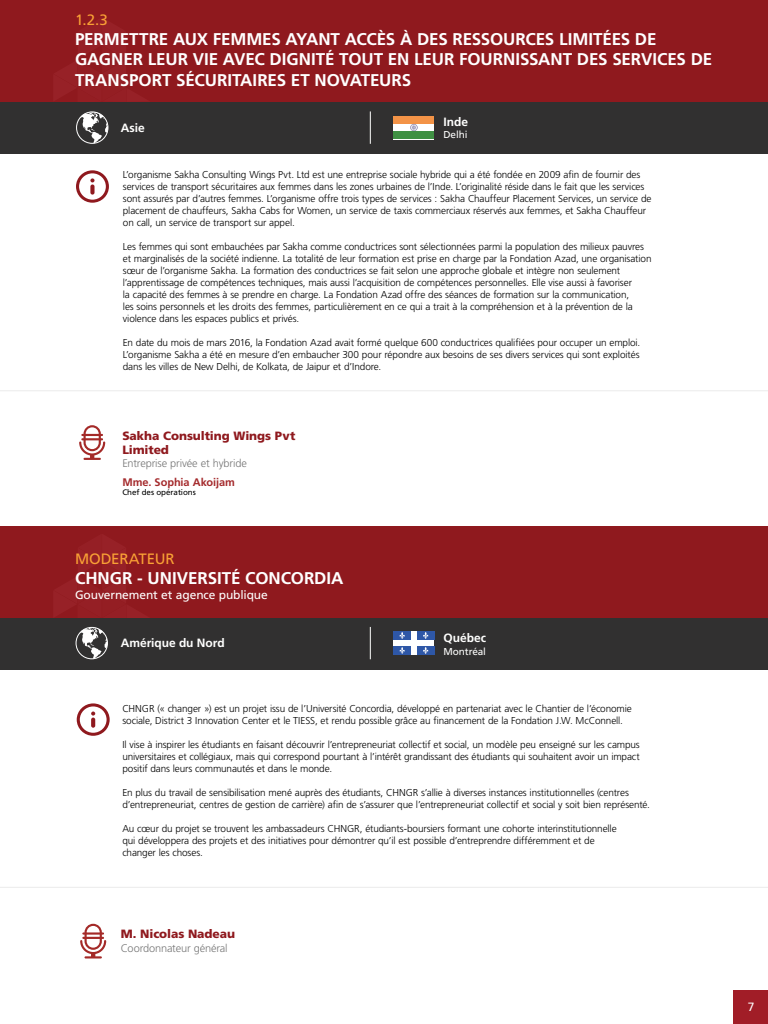
<style>
.page{position:relative;width:768px;height:1024px;background:#fff}
.page>*{position:absolute;margin:0;border:0;box-sizing:border-box;transform-origin:0 0}
.t1{font:700 17px/20.4px "Frutiger LT Std";letter-spacing:-.005em;color:#fff}
.t2{font:15px "Frutiger LT Std";letter-spacing:-.005em;color:#f9a135}
.t3{font:15px "Frutiger LT Std";color:#fff}
.t4{font:900 12px/14.4px "Frutiger LT Std";letter-spacing:-.005em;color:#8f191e}
.t5{font:12px "Frutiger LT Std";letter-spacing:-.005em;color:#fffffe}
.t6{font:700 12px "Frutiger LT Std";letter-spacing:-.005em;color:#fffffe}
.t7{font:12px "Frutiger LT Std";color:#fff}
.t8{font:300 11px "Frutiger LT Std";letter-spacing:-.015em;color:#777}
.t9{font:700 11px "Frutiger LT Std";letter-spacing:-.01em;color:#a42a2c}
.t10{font:300 10px/12px "Frutiger LT Std";letter-spacing:-.015em;color:#000}
.t11{font:10px "Frutiger LT Std";letter-spacing:-.01em;color:#fffffe}
.t12{font:8px "Frutiger LT Std";letter-spacing:-.005em;color:#000}
</style>
<div class="page">
<div style="left:0;top:0;width:768px;height:111px;background:#8f191e"></div>
<div style="left:0;top:526px;width:768px;height:92px;background:#8f191e"></div>
<div style="left:0;top:103px;width:768px;height:51px;background:#313030"></div>
<div style="left:0;top:618px;width:768px;height:51px;background:#313030"></div>
<svg style="left:80px;top:113px;width:28px;height:30px"></svg>
<div style="left:76px;top:111px;width:32px;height:33px;border:1px solid #fff;border-radius:50%"></div>
<svg style="left:79px;top:627px;width:28px;height:32px"></svg>
<div style="left:76px;top:627px;width:32px;height:32px;border:1px solid #fff;border-radius:50%"></div>
<hr style="left:370px;top:111px;width:1px;height:33px;background:#fffffe">
<hr style="left:370px;top:627px;width:1px;height:32px;background:#fffffe">
<svg style="left:393px;top:124px;width:41px;height:8px"></svg>
<div style="left:393px;top:116px;width:41px;height:8px;background:#f39347"></div>
<div style="left:393px;top:132px;width:41px;height:7px;background:#3f9043"></div>
<svg style="left:410px;top:124px;width:8px;height:7px"></svg>
<div style="left:393px;top:631px;width:41px;height:24px;background:#fff"></div>
<div style="left:417px;top:646px;width:17px;height:9px;background:#2e57a7"></div>
<div style="left:417px;top:631px;width:17px;height:9px;background:#2e57a7"></div>
<div style="left:393px;top:646px;width:18px;height:9px;background:#2e57a7"></div>
<svg style="left:423px;top:647px;width:6px;height:7px"></svg>
<svg style="left:423px;top:632px;width:6px;height:7px"></svg>
<svg style="left:399px;top:647px;width:6px;height:7px"></svg>
<div style="left:393px;top:631px;width:18px;height:9px;background:#2e57a7"></div>
<svg style="left:399px;top:632px;width:6px;height:7px"></svg>
<svg style="left:76px;top:170px;width:33px;height:33px"></svg>
<hr style="left:0;top:391px;width:768px;height:1px;background:#ebebeb">
<img style="left:79px;top:425px;width:26px;height:35px">
<img style="left:80px;top:924px;width:26px;height:35px">
<svg style="left:77px;top:703px;width:33px;height:33px"></svg>
<hr style="left:0;top:887px;width:768px;height:1px;background:#ebebeb">
<div style="left:734px;top:990px;width:34px;height:34px;background:#a11d27"></div>
<h2 class="t2" style="left:75px;top:11px;width:34px">1.2.3</h2>
<h1 class="t1" style="left:75px;top:29px;width:639px">PERMETTRE AUX FEMMES AYANT ACCÈS À DES RESSOURCES LIMITÉES DE<br>GAGNER LEUR VIE AVEC DIGNITÉ TOUT EN LEUR FOURNISSANT DES SERVICES DE<br>TRANSPORT SÉCURITAIRES ET NOVATEURS</h1>
<p class="t6" style="left:443px;top:114px;width:26px">INDE</p>
<p class="t11" style="left:443px;top:129px;width:25px">Delhi</p>
<p class="t10" style="left:123px;top:169px;width:530px">L’organisme Sakha Consulting Wings Pvt. Ltd est une entreprise sociale hybride qui a été fondée en 2009 afin de fournir des services de transport sécuritaires aux femmes dans les zones urbaines de l’Inde. L’originalité réside dans le fait que les services sont assurés par d’autres femmes. L’organisme offre trois types de services : Sakha Chauffeur Placement Services, un service de placement de chauffeurs, Sakha Cabs for Women, un service de taxis commerciaux réservés aux femmes, et Sakha Chauffeur on call, un service de transport sur appel.</p>
<p class="t10" style="left:123px;top:241px;width:530px">Les femmes qui sont embauchées par Sakha comme conductrices sont sélectionnées parmi la population des milieux pauvres et marginalisés de la société indienne. La totalité de leur formation est prise en charge par la Fondation Azad, une organisation sœur de l’organisme Sakha. La formation des conductrices se fait selon une approche globale et intègre non seulement l’apprentissage de compétences techniques, mais aussi l’acquisition de compétences personnelles. Elle vise aussi à favoriser<br>la capacité des femmes à se prendre en charge. La Fondation Azad offre des séances de formation sur la communication,<br>les soins personnels et les droits des femmes, particulièrement en ce qui a trait à la compréhension et à la prévention de la violence dans les espaces publics et privés.</p>
<p class="t10" style="left:123px;top:337px;width:519px;text-align:justify">En date du mois de mars 2016, la Fondation Azad avait formé quelque 600 conductrices qualifiées pour occuper un emploi.<br>L’organisme Sakha a été en mesure d’en embaucher 300 pour répondre aux besoins de ses divers services qui sont exploités dans les villes de New Delhi, de Kolkata, de Jaipur et d’Indore.</p>
<p class="t6" style="left:121px;top:121px;width:25px">ASIE</p>
<p class="t4" style="left:122px;top:428px;width:174px">Sakha Consulting Wings Pvt<br>Limited</p>
<p class="t8" style="left:122px;top:457px;width:126px">Entreprise privée et hybride</p>
<p class="t9" style="left:122px;top:475px;width:114px">M ME. SOPHIA AKOIJAM</p>
<p class="t12" style="left:122px;top:488px;width:75px">Chef des opérations</p>
<h2 class="t2" style="left:75px;top:550px;width:101px">MODERATEUR</h2>
<h1 class="t1" style="left:75px;top:568px;width:27px">CHNGR</h1>
<h1 class="t1" style="left:137px;top:568px;width:208px">- UNIVERSITÉ CONCORDIA</h1>
<p class="t5" style="left:75px;top:587px;width:194px">Gouvernement et agence publique</p>
<p class="t6" style="left:121px;top:636px;width:106px">AMÉRIQUE DU NORD</p>
<p class="t6" style="left:443px;top:631px;width:44px">QUÉBEC</p>
<p class="t11" style="left:443px;top:645px;width:44px">Montréal</p>
<p class="t10" style="left:122px;top:703px;width:511px">CHNGR (« changer ») est un projet issu de l’Université Concordia, développé en partenariat avec le Chantier de l’économie sociale, District 3 Innovation Center et le TIESS, et rendu possible grâce au financement de la Fondation J.W. McConnell.</p>
<p class="t10" style="left:122px;top:739px;width:519px;text-align:justify">Il vise à inspirer les étudiants en faisant découvrir l’entrepreneuriat collectif et social, un modèle peu enseigné sur les campus universitaires et collégiaux, mais qui correspond pourtant à l’intérêt grandissant des étudiants qui souhaitent avoir un impact positif dans leurs communautés et dans le monde.</p>
<p class="t10" style="left:122px;top:787px;width:529px">En plus du travail de sensibilisation mené auprès des étudiants, CHNGR s’allie à diverses instances institutionnelles (centres d’entrepreneuriat, centres de gestion de carrière) afin de s’assurer que l’entrepreneuriat collectif et social y soit bien représenté.</p>
<p class="t10" style="left:122px;top:823px;width:496px">Au cœur du projet se trouvent les ambassadeurs CHNGR, étudiants-boursiers formant une cohorte interinstitutionnelle qui développera des projets et des initiatives pour démontrer qu’il est possible d’entreprendre différemment et de changer les choses.</p>
<p class="t4" style="left:121px;top:927px;width:116px">M. Nicolas Nadeau</p>
<p class="t8" style="left:121px;top:942px;width:108px">Coordonnateur général</p>
<h2 class="t3" style="left:747px;top:999px;width:10px">3</h2>
<p class="t7" style="left:748px;top:1000px;width:8px">7</p>
</div>
